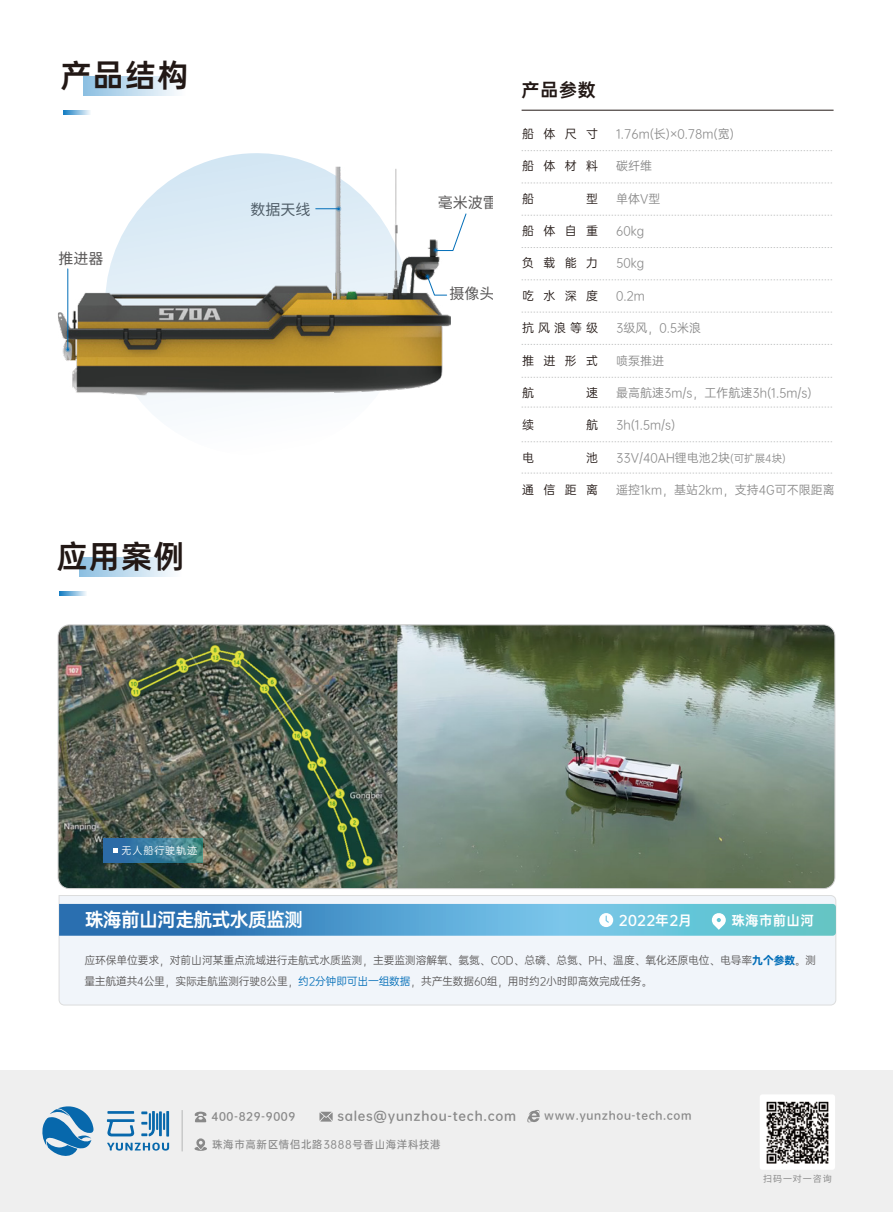
<style>
.page{position:relative;width:893px;height:1212px;background:#fff}
.page>*{position:absolute;margin:0;border:0;box-sizing:border-box;transform-origin:0 0}
.t1{font:31.05px "OPPO Sans B";letter-spacing:.04em;color:#221815}
.t2{font:18.9px "OPPO Sans B";letter-spacing:-.04em;color:#fff}
.t3{font:18px "OPPO Sans B";color:#221815}
.t4{font:15px "Source Han Sans CN";color:#595757}
.t5{font:13.5px "OPPO Sans B";letter-spacing:.02em;color:#fff}
.t6{font:12px "OPPO Sans R";color:#898989}
.t7{font:12px "OPPO Sans R";letter-spacing:.775em;color:#221815}
.t8{font:12px "OPPO Sans B";letter-spacing:.06em;color:#898989}
.t9{font:10.8px/21.3px "OPPO Sans R";letter-spacing:-.02em;color:#595757}
.t10{font:10.5px "OPPO Sans B";letter-spacing:.06em;color:#898989}
.t11{font:10.5px "OPPO Sans M";letter-spacing:.06em;color:#898989}
.t12{font:10.2px "OPPO Sans R";letter-spacing:.08em;color:#fff}
.t13{font:9px "Source Han Sans CN";letter-spacing:.1em;color:#898989}
.s1{font-size:10.5px}
.s2{font-family:"OPPO Sans H";color:#036eb8}
.s3{color:#036eb8}
</style>
<div class="page">
<div style="left:83px;top:76px;width:102px;height:19px;background:linear-gradient(to right,#8bbfe1,#fbfdfe)"></div>
<svg style="left:64px;top:110px;width:26px;height:4px"></svg>
<div style="left:79px;top:557px;width:102px;height:19px;background:linear-gradient(to right,#8bbfe1,#fbfdfe)"></div>
<svg style="left:60px;top:591px;width:26px;height:4px"></svg>
<div style="left:0;top:1070px;width:893px;height:142px;background:#efefef"></div>
<svg style="left:42px;top:1106px;width:52px;height:50px"></svg>
<svg style="left:107px;top:1119px;width:28px;height:17px"></svg>
<hr style="left:107px;top:1111px;width:27px;height:3px;background:#0768ac">
<svg style="left:141px;top:1111px;width:24px;height:25px"></svg>
<hr style="left:166px;top:1111px;width:3px;height:25px;background:#0768ac">
<svg style="left:107px;top:1142px;width:62px;height:8px"></svg>
<svg style="left:195px;top:1111px;width:11px;height:11px"></svg>
<svg style="left:319px;top:1112px;width:14px;height:9px"></svg>
<svg style="left:527px;top:1110px;width:13px;height:13px"></svg>
<svg style="left:194px;top:1138px;width:13px;height:13px"></svg>
<hr style="left:182px;top:1110px;width:1px;height:41px;background:#b5b6b6">
<div style="left:760px;top:1094px;width:75px;height:76px;background:#fff;border-radius:3px"></div>
<img style="left:766px;top:1101px;width:63px;height:63px">
<img style="left:58px;top:625px;width:339px;height:263px">
<img style="left:397px;top:625px;width:438px;height:263px">
<div style="left:59px;top:895px;width:777px;height:110px;background:#f1f5fa"></div>
<svg style="left:59px;top:904px;width:777px;height:32px;background:#56a4cd"></svg>
<svg style="left:103px;top:839px;width:99px;height:23px;background:#3b7d9d"></svg>
<svg style="left:114px;top:848px;width:4px;height:5px"></svg>
<svg style="left:136px;top:153px;width:204px;height:253px"></svg>
<img style="left:58px;top:167px;width:393px;height:228px">
<svg style="left:433px;top:213px;width:34px;height:40px"></svg>
<svg style="left:425px;top:274px;width:22px;height:22px"></svg>
<svg style="left:316px;top:206px;width:25px;height:6px"></svg>
<svg style="left:65px;top:347px;width:5px;height:5px"></svg>
<hr style="left:67px;top:269px;width:1px;height:81px;background:#036eb8">
<hr style="left:522px;top:110px;width:312px;height:1px;background:#221815">
<svg style="left:522px;top:150px;width:310px;height:1px"></svg>
<svg style="left:522px;top:183px;width:310px;height:1px"></svg>
<svg style="left:522px;top:215px;width:310px;height:1px"></svg>
<svg style="left:522px;top:247px;width:310px;height:1px"></svg>
<svg style="left:522px;top:279px;width:310px;height:1px"></svg>
<svg style="left:522px;top:312px;width:310px;height:1px"></svg>
<svg style="left:522px;top:407px;width:310px;height:1px"></svg>
<svg style="left:522px;top:344px;width:310px;height:1px"></svg>
<svg style="left:522px;top:377px;width:310px;height:1px"></svg>
<svg style="left:522px;top:441px;width:310px;height:1px"></svg>
<svg style="left:522px;top:473px;width:310px;height:1px"></svg>
<h1 class="t1" style="left:60px;top:49px;width:130px">产品结构</h1>
<h3 class="t4" style="left:58px;top:250px;width:46px">推进器</h3>
<h3 class="t4" style="left:251px;top:201px;width:61px">数据天线</h3>
<h1 class="t1" style="left:56px;top:529px;width:130px">应用案例</h1>
<p class="t12" style="left:121px;top:842px;width:77px">无人船行驶轨迹</p>
<h3 class="t3" style="left:522px;top:74px;width:76px">产品参数</h3>
<h3 class="t4" style="left:438px;top:194px;width:76px">毫米波雷达</h3>
<h3 class="t4" style="left:450px;top:285px;width:46px">摄像头</h3>
<p class="t7" style="left:522px;top:124px;width:77px">船体尺寸</p>
<p class="t7" style="left:522px;top:157px;width:77px">船体材料</p>
<p class="t7" style="left:522px;top:189px;width:13px">船</p>
<p class="t7" style="left:586px;top:189px;width:13px">型</p>
<p class="t7" style="left:522px;top:221px;width:77px">船体自重</p>
<p class="t7" style="left:522px;top:254px;width:77px">负载能力</p>
<p class="t7" style="left:522px;top:286px;width:77px">吃水深度</p>
<p class="t7" style="left:522px;top:319px;width:77px">抗风浪等级</p>
<p class="t7" style="left:522px;top:351px;width:77px">推进形式</p>
<p class="t7" style="left:522px;top:383px;width:13px">航</p>
<p class="t7" style="left:586px;top:383px;width:13px">速</p>
<p class="t7" style="left:522px;top:416px;width:13px">续</p>
<p class="t7" style="left:586px;top:416px;width:13px">航</p>
<p class="t7" style="left:522px;top:448px;width:13px">电</p>
<p class="t7" style="left:586px;top:448px;width:13px">池</p>
<p class="t7" style="left:522px;top:481px;width:77px">通信距离</p>
<p class="t6" style="left:616px;top:124px;width:119px">1.76m(长)×0.78m(宽)</p>
<p class="t6" style="left:616px;top:157px;width:37px">碳纤维</p>
<p class="t6" style="left:616px;top:189px;width:46px">单体V型</p>
<p class="t6" style="left:616px;top:221px;width:30px">60kg</p>
<p class="t6" style="left:616px;top:254px;width:30px">50kg</p>
<p class="t6" style="left:616px;top:286px;width:30px">0.2m</p>
<p class="t6" style="left:616px;top:319px;width:87px">3级风，0.5米浪</p>
<p class="t6" style="left:616px;top:351px;width:49px">喷泵推进</p>
<p class="t6" style="left:616px;top:383px;width:197px">最高航速3m/s，工作航速3h(1.5m/s)</p>
<p class="t6" style="left:616px;top:416px;width:61px">3h(1.5m/s)</p>
<p class="t6" style="left:616px;top:448px;width:171px">33V/40AH锂电池2块<span class="s1">(可扩展4块)</span></p>
<p class="t6" style="left:616px;top:481px;width:220px">遥控1km，基站2km，支持4G可不限距离</p>
<h2 class="t2" style="left:85px;top:903px;width:220px">珠海前山河走航式水质监测</h2>
<p class="t5" style="left:619px;top:909px;width:75px">2022年2月</p>
<p class="t5" style="left:731px;top:909px;width:84px">珠海市前山河</p>
<p class="t9" style="left:84px;top:949px;width:733px">应环保单位要求，对前山河某重点流域进行走航式水质监测，主要监测溶解氧、氨氮、COD、总磷、总氮、PH、温度、氧化还原电位、电导率<span class="s2">九个参数</span>。测量主航道共4公里，实际走航监测行驶8公里，<span class="s3">约2分钟即可出一组数据</span>，共产生数据60组，用时约2小时即高效完成任务。</p>
<p class="t10" style="left:211px;top:1107px;width:85px">400-829-9009</p>
<p class="t8" style="left:337px;top:1106px;width:180px">sales@yunzhou-tech.com</p>
<p class="t10" style="left:544px;top:1106px;width:149px">www.yunzhou-tech.com</p>
<p class="t11" style="left:212px;top:1136px;width:230px">珠海市高新区情侣北路3888号香山海洋科技港</p>
<p class="t13" style="left:763px;top:1174px;width:70px">扫码一对一咨询</p>
</div>
